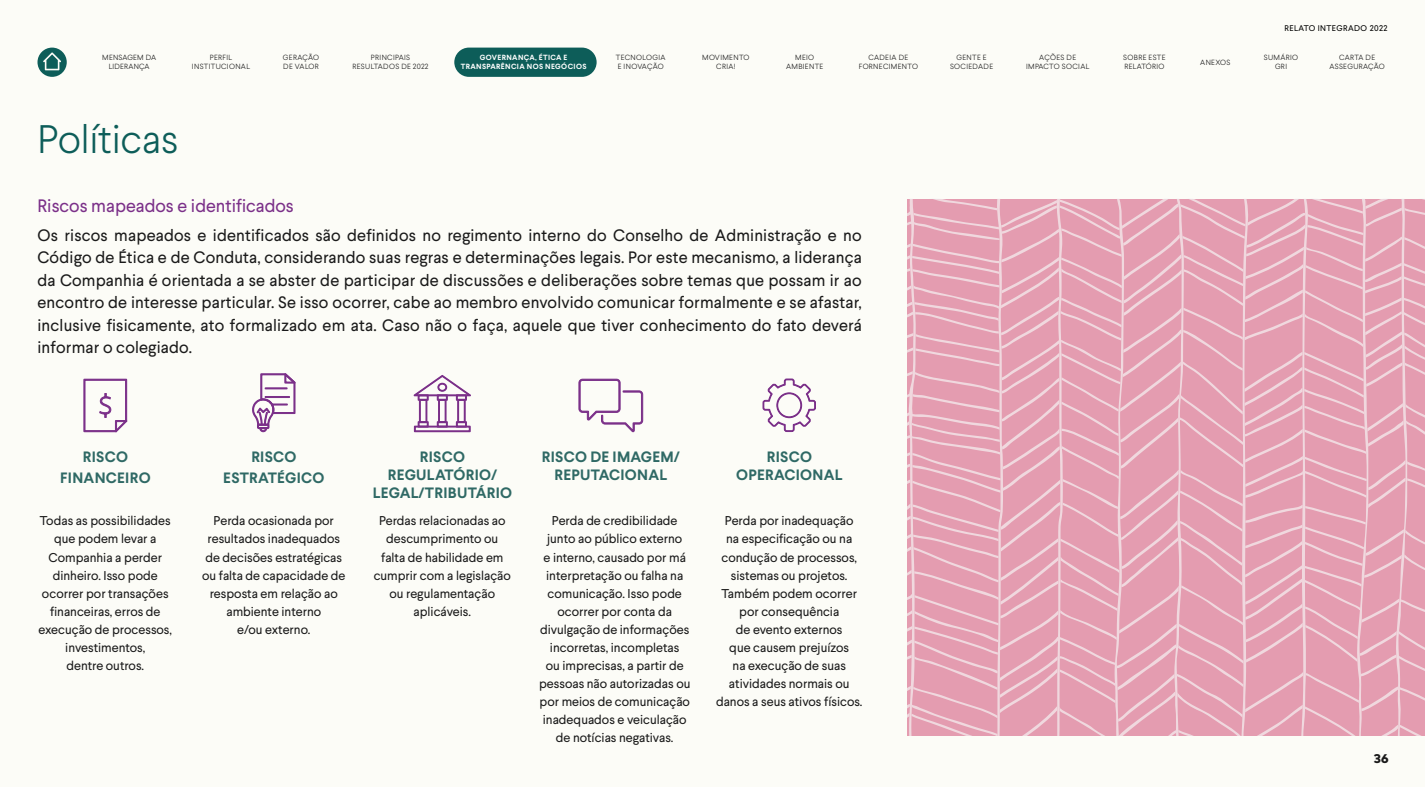
<style>
.page{position:relative;width:1425px;height:788px;background:#fff}
.page>*{position:absolute;margin:0;border:0;box-sizing:border-box;transform-origin:0 0}
.t1{font:300 39.75px "Larsseit";color:#0d5d59}
.t2{font:18px "Larsseit";color:#7b3089}
.t3{font:16.5px/22.5px "Larsseit";letter-spacing:.01em;color:#1a1a1a;text-align:justify}
.t4{font:700 15px/18px "Larsseit";letter-spacing:.02em;color:#2f6965;text-align:center}
.t5{font:12.75px/18px "Larsseit";color:#1a1a1a;text-align:center}
.t6{font:800 12.6px "Mark Pro";color:#1a1a1a}
.t7{font:8.25px "Larsseit";letter-spacing:.05em;color:#000}
.t8{font:300 7.5px/9px "Larsseit";letter-spacing:.05em;color:#1a1a1a;text-align:center}
.t9{font:700 7.5px/9px "Larsseit";letter-spacing:.05em;color:#fff;text-align:center}
.t10{font:300 7.5px/9px "Larsseit";letter-spacing:.03em;color:#1a1a1a;text-align:center}
</style>
<div class="page">
<div style="left:1px;top:1px;width:1424px;height:786px;background:#fcfcf7"></div>
<svg style="left:83px;top:378px;width:44px;height:54px"></svg>
<svg style="left:762px;top:378px;width:54px;height:54px"></svg>
<svg style="left:413px;top:375px;width:58px;height:57px"></svg>
<svg style="left:578px;top:378px;width:65px;height:54px"></svg>
<svg style="left:252px;top:373px;width:44px;height:59px"></svg>
<svg style="left:908px;top:199px;width:517px;height:536px;background:#e5a5b7"></svg>
<div style="left:454px;top:48px;width:143px;height:29px;background:#0d5d59;border-radius:15px"></div>
<svg style="left:38px;top:48px;width:29px;height:29px"></svg>
<p class="t10" style="left:102px;top:53px;width:55px">MENSAGEM DA<br>LIDERANÇA</p>
<p class="t7" style="left:1285px;top:23px;width:104px">RELATO INTEGRADO 2022</p>
<p class="t8" style="left:192px;top:53px;width:60px">PERFIL<br>INSTITUCIONAL</p>
<p class="t8" style="left:352px;top:53px;width:78px">PRINCIPAIS<br>RESULTADOS DE 2022</p>
<p class="t9" style="left:461px;top:53px;width:127px">GOVERNANÇA, ÉTICA E<br>TRANSPARÊNCIA NOS NEGÓCIOS</p>
<p class="t8" style="left:616px;top:53px;width:51px;text-align:left">TECNOLOGIA<br>E INOVAÇÃO</p>
<p class="t8" style="left:702px;top:53px;width:49px">MOVIMENTO<br>CRIA!</p>
<p class="t8" style="left:786px;top:53px;width:39px">MEIO<br>AMBIENTE</p>
<p class="t8" style="left:859px;top:53px;width:61px">CADEIA DE<br>FORNECIMENTO</p>
<p class="t8" style="left:950px;top:53px;width:45px">GENTE E<br>SOCIEDADE</p>
<p class="t8" style="left:1026px;top:53px;width:65px">AÇÕES DE<br>IMPACTO SOCIAL</p>
<p class="t8" style="left:1123px;top:53px;width:44px;text-align:left">SOBRE ESTE<br>RELATÓRIO</p>
<p class="t8" style="left:1264px;top:53px;width:36px">SUMÁRIO<br>GRI</p>
<p class="t8" style="left:283px;top:53px;width:38px;text-align:left">GERAÇÃO<br>DE VALOR</p>
<p class="t8" style="left:1200px;top:58px;width:32px">ANEXOS</p>
<p class="t8" style="left:1329px;top:53px;width:57px">CARTA DE<br>ASSEGURAÇÃO</p>
<h1 class="t1" style="left:38px;top:114px;width:142px">Políticas</h1>
<h2 class="t2" style="left:38px;top:194px;width:258px">Riscos mapeados e identificados</h2>
<p class="t3" style="left:38px;top:223px;width:826px">Os riscos mapeados e identificados são definidos no regimento interno do Conselho de Administração e no Código de Ética e de Conduta, considerando suas regras e determinações legais. Por este mecanismo, a liderança da Companhia é orientada a se abster de participar de discussões e deliberações sobre temas que possam ir ao encontro de interesse particular. Se isso ocorrer, cabe ao membro envolvido comunicar formalmente e se afastar, inclusive fisicamente, ato formalizado em ata. Caso não o faça, aquele que tiver conhecimento do fato deverá informar o colegiado.</p>
<p class="t4" style="left:60px;top:446px;width:92px;line-height:21px">RISCO<br>FINANCEIRO</p>
<p class="t5" style="left:39px;top:512px;width:135px">Todas as possibilidades que podem levar a<br>Companhia a perder dinheiro. Isso pode ocorrer por transações financeiras, erros de execução de processos, investimentos,<br>dentre outros.</p>
<p class="t4" style="left:223px;top:446px;width:103px;line-height:21px">RISCO<br>ESTRATÉGICO</p>
<p class="t5" style="left:202px;top:512px;width:145px">Perda ocasionada por resultados inadequados de decisões estratégicas ou falta de capacidade de resposta em relação ao ambiente interno<br>e/ou externo.</p>
<p class="t4" style="left:373px;top:447px;width:141px">RISCO<br>REGULATÓRIO/<br>LEGAL/TRIBUTÁRIO</p>
<p class="t5" style="left:374px;top:512px;width:139px">Perdas relacionadas ao descumprimento ou falta de habilidade em cumprir com a legislação ou regulamentação aplicáveis.</p>
<p class="t4" style="left:542px;top:447px;width:140px">RISCO DE IMAGEM/<br>REPUTACIONAL</p>
<p class="t5" style="left:539px;top:512px;width:153px">Perda de credibilidade junto ao público externo<br>e interno, causado por má interpretação ou falha na comunicação. Isso pode ocorrer por conta da divulgação de informações incorretas, incompletas<br>ou imprecisas, a partir de pessoas não autorizadas ou por meios de comunicação inadequados e veiculação de notícias negativas.</p>
<p class="t4" style="left:736px;top:447px;width:108px">RISCO<br>OPERACIONAL</p>
<p class="t5" style="left:716px;top:512px;width:148px">Perda por inadequação<br>na especificação ou na condução de processos, sistemas ou projetos.<br>Também podem ocorrer por consequência<br>de evento externos<br>que causem prejuízos<br>na execução de suas atividades normais ou danos a seus ativos físicos.</p>
<p class="t6" style="left:1374px;top:748px;width:16px">36</p>
</div>
